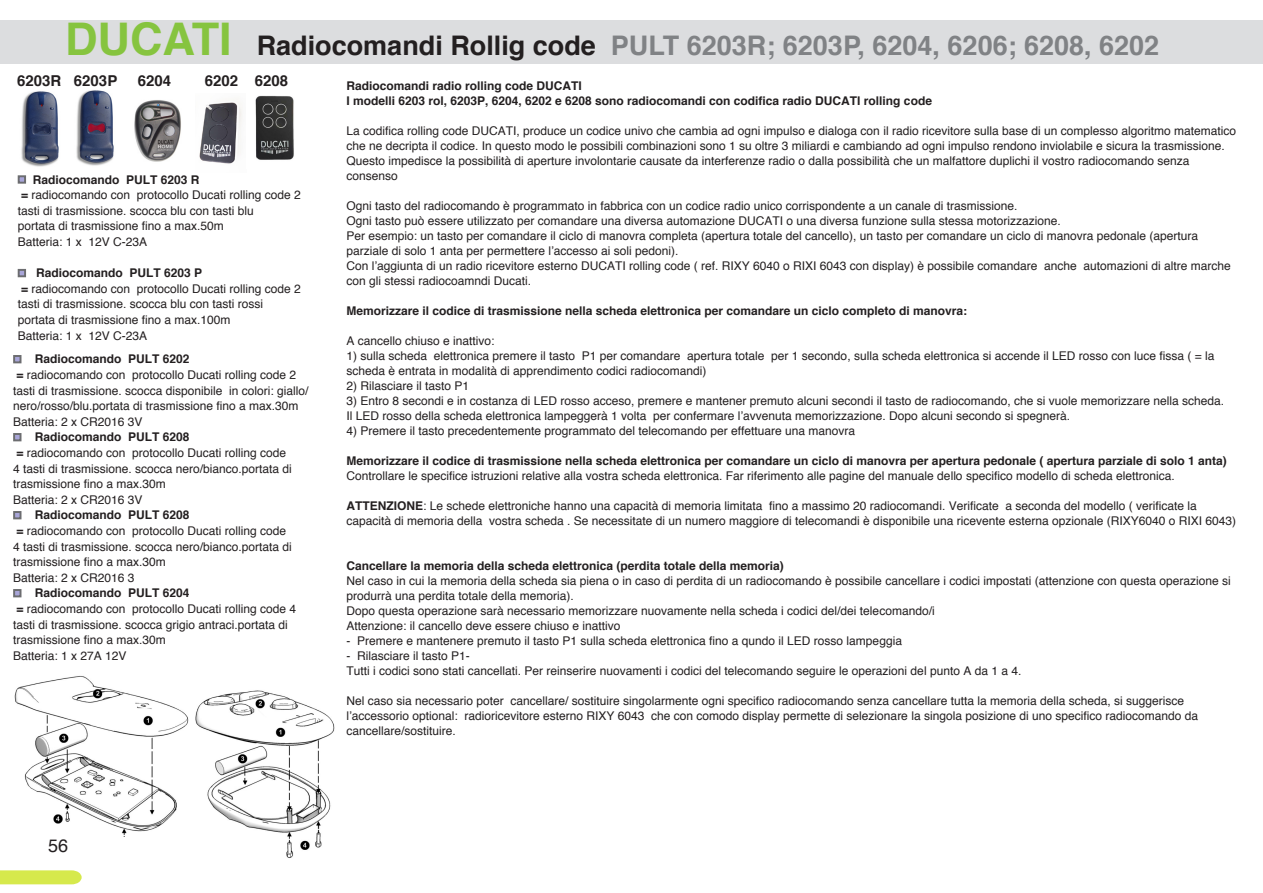
<style>
.page{position:relative;width:1263px;height:893px;background:#fff}
.page>*{position:absolute;margin:0;border:0;box-sizing:border-box;transform-origin:0 0}
.t1{font:700 27px "Helvetica";color:#808285}
.Normale{font:18px "Helvetica";color:#231f20}
.t2{font:700 15px "Helvetica";color:#231f20}
.Normale-2{font:12px/15px "Helvetica";color:#231f20}
.Normale-3{font:700 12px "Helvetica";color:#231f20}
.s1{font-size:45px;color:#86c43f}
.s2{color:#231f20}
.s3{font-weight:700}
</style>
<div class="page">
<div style="left:0;top:21px;width:1263px;height:43px;background:#dcdddf"></div>
<svg style="left:0;top:870px;width:82px;height:14px"></svg>
<img style="left:14px;top:676px;width:175px;height:161px">
<svg style="left:18px;top:175px;width:8px;height:9px"></svg>
<svg style="left:18px;top:269px;width:8px;height:8px"></svg>
<svg style="left:13px;top:355px;width:8px;height:8px"></svg>
<svg style="left:13px;top:433px;width:8px;height:8px"></svg>
<svg style="left:13px;top:511px;width:8px;height:8px"></svg>
<svg style="left:13px;top:589px;width:8px;height:8px"></svg>
<img style="left:199px;top:101px;width:43px;height:63px">
<img style="left:255px;top:95px;width:39px;height:65px">
<img style="left:76px;top:90px;width:38px;height:76px">
<img style="left:21px;top:91px;width:38px;height:76px">
<img style="left:134px;top:100px;width:47px;height:62px">
<img style="left:195px;top:690px;width:140px;height:168px">
<p class="t1" style="left:65px;top:23px;width:1096px"><span class="s1">DUCATI</span> <span class="s2">Radiocomandi Rollig code</span> PULT 6203R; 6203P, 6204, 6206; 6208, 6202</p>
<p class="t2" style="left:17px;top:68px;width:102px">6203R 6203P</p>
<p class="t2" style="left:138px;top:68px;width:35px">6204</p>
<p class="t2" style="left:205px;top:68px;width:85px">6202 6208</p>
<p class="Normale-3" style="left:33px;top:170px;width:168px">Radiocomando PULT 6203 R</p>
<p class="Normale-2" style="left:18px;top:188px;width:285px;line-height:15.6px"><span class="s3">=</span> radiocomando con protocollo Ducati rolling code 2 tasti di trasmissione. scocca blu con tasti blu</p>
<p class="Normale-2" style="left:18px;top:219px;width:208px">portata di trasmissione fino a max.50m</p>
<p class="Normale-2" style="left:18px;top:235px;width:131px">Batteria: 1 x 12V C-23A</p>
<p class="Normale-3" style="left:36px;top:263px;width:168px">Radiocomando PULT 6203 P</p>
<p class="Normale-2" style="left:18px;top:281px;width:285px;line-height:15.6px"><span class="s3">=</span> radiocomando con protocollo Ducati rolling code 2 tasti di trasmissione. scocca blu con tasti rossi</p>
<p class="Normale-2" style="left:18px;top:313px;width:214px">portata di trasmissione fino a max.100m</p>
<p class="Normale-2" style="left:18px;top:328px;width:131px">Batteria: 1 x 12V C-23A</p>
<p class="Normale-3" style="left:35px;top:349px;width:156px">Radiocomando PULT 6202</p>
<p class="Normale-2" style="left:13px;top:367px;width:297px;line-height:15.6px"><span class="s3">=</span> radiocomando con protocollo Ducati rolling code 2 tasti di trasmissione. scocca disponibile in colori: giallo/ nero/rosso/blu.portata di trasmissione fino a max.30m</p>
<p class="Normale-2" style="left:13px;top:414px;width:131px">Batteria: 2 x CR2016 3V</p>
<p class="Normale-3" style="left:35px;top:427px;width:156px">Radiocomando PULT 6208</p>
<p class="Normale-2" style="left:13px;top:445px;width:280px;line-height:15.6px"><span class="s3">=</span> radiocomando con protocollo Ducati rolling code<br>4 tasti di trasmissione. scocca nero/bianco.portata di trasmissione fino a max.30m</p>
<p class="Normale-2" style="left:13px;top:492px;width:131px">Batteria: 2 x CR2016 3V</p>
<p class="Normale-3" style="left:35px;top:505px;width:156px">Radiocomando PULT 6208</p>
<p class="Normale-2" style="left:13px;top:523px;width:280px;line-height:15.6px"><span class="s3">=</span> radiocomando con protocollo Ducati rolling code<br>4 tasti di trasmissione. scocca nero/bianco.portata di trasmissione fino a max.30m</p>
<p class="Normale-2" style="left:13px;top:570px;width:123px">Batteria: 2 x CR2016 3</p>
<p class="Normale-3" style="left:35px;top:583px;width:156px">Radiocomando PULT 6204</p>
<p class="Normale-2" style="left:13px;top:601px;width:285px;line-height:15.6px"><span class="s3">=</span> radiocomando con protocollo Ducati rolling code 4 tasti di trasmissione. scocca grigio antraci.portata di trasmissione fino a max.30m</p>
<p class="Normale-2" style="left:13px;top:648px;width:115px">Batteria: 1 x 27A 12V</p>
<p class="Normale-3" style="left:346px;top:76px;width:237px">Radiocomandi radio rolling code DUCATI</p>
<p class="Normale-3" style="left:346px;top:91px;width:587px">I modelli 6203 rol, 6203P, 6204, 6202 e 6208 sono radiocomandi con codifica radio DUCATI rolling code</p>
<p class="Normale-2" style="left:346px;top:123px;width:891px">La codifica rolling code DUCATI, produce un codice univo che cambia ad ogni impulso e dialoga con il radio ricevitore sulla base di un complesso algoritmo matematico che ne decripta il codice. In questo modo le possibili combinazioni sono 1 su oltre 3 miliardi e cambiando ad ogni impulso rendono inviolabile e sicura la trasmissione.<br>Questo impedisce la possibilità di aperture involontarie causate da interferenze radio o dalla possibilità che un malfattore duplichi il vostro radiocomando senza consenso</p>
<p class="Normale-2" style="left:346px;top:198px;width:672px">Ogni tasto del radiocomando è programmato in fabbrica con un codice radio unico corrispondente a un canale di trasmissione.</p>
<p class="Normale-2" style="left:346px;top:213px;width:716px">Ogni tasto può essere utilizzato per comandare una diversa automazione DUCATI o una diversa funzione sulla stessa motorizzazione.</p>
<p class="Normale-2" style="left:346px;top:228px;width:853px">Per esempio: un tasto per comandare il ciclo di manovra completa (apertura totale del cancello), un tasto per comandare un ciclo di manovra pedonale (apertura parziale di solo 1 anta per permettere l’accesso ai soli pedoni).</p>
<p class="Normale-2" style="left:346px;top:258px;width:886px">Con l’aggiunta di un radio ricevitore esterno DUCATI rolling code ( ref. RIXY 6040 o RIXI 6043 con display) è possibile comandare anche automazioni di altre marche con gli stessi radiocoamndi Ducati.</p>
<p class="Normale-3" style="left:346px;top:301px;width:622px">Memorizzare il codice di trasmissione nella scheda elettronica per comandare un ciclo completo di manovra:</p>
<p class="Normale-2" style="left:346px;top:333px;width:150px">A cancello chiuso e inattivo:</p>
<p class="Normale-2" style="left:346px;top:348px;width:870px">1) sulla scheda elettronica premere il tasto P1 per comandare apertura totale per 1 secondo, sulla scheda elettronica si accende il LED rosso con luce fissa ( = la scheda è entrata in modalità di apprendimento codici radiocomandi)</p>
<p class="Normale-2" style="left:346px;top:378px;width:124px">2) Rilasciare il tasto P1</p>
<p class="Normale-2" style="left:346px;top:393px;width:879px">3) Entro 8 secondi e in costanza di LED rosso acceso, premere e mantener premuto alcuni secondi il tasto de radiocomando, che si vuole memorizzare nella scheda.</p>
<p class="Normale-2" style="left:346px;top:408px;width:725px">Il LED rosso della scheda elettronica lampeggerà 1 volta per confermare l’avvenuta memorizzazione. Dopo alcuni secondo si spegnerà.</p>
<p class="Normale-2" style="left:346px;top:423px;width:510px">4) Premere il tasto precedentemente programmato del telecomando per effettuare una manovra</p>
<p class="Normale-3" style="left:346px;top:451px;width:882px">Memorizzare il codice di trasmissione nella scheda elettronica per comandare un ciclo di manovra per apertura pedonale ( apertura parziale di solo 1 anta)</p>
<p class="Normale-2" style="left:346px;top:468px;width:830px">Controllare le specifice istruzioni relative alla vostra scheda elettronica. Far riferimento alle pagine del manuale dello specifico modello di scheda elettronica.</p>
<p class="Normale-2" style="left:346px;top:498px;width:891px"><span class="s3">ATTENZIONE</span>: Le schede elettroniche hanno una capacità di memoria limitata fino a massimo 20 radiocomandi. Verificate a seconda del modello ( verificate la capacità di memoria della vostra scheda . Se necessitate di un numero maggiore di telecomandi è disponibile una ricevente esterna opzionale (RIXY6040 o RIXI 6043)</p>
<p class="Normale-3" style="left:346px;top:556px;width:439px">Cancellare la memoria della scheda elettronica (perdita totale della memoria)</p>
<p class="Normale-2" style="left:346px;top:573px;width:886px">Nel caso in cui la memoria della scheda sia piena o in caso di perdita di un radiocomando è possibile cancellare i codici impostati (attenzione con questa operazione si produrrà una perdita totale della memoria).</p>
<p class="Normale-2" style="left:346px;top:603px;width:590px">Dopo questa operazione sarà necessario memorizzare nuovamente nella scheda i codici del/dei telecomando/i</p>
<p class="Normale-2" style="left:346px;top:618px;width:276px">Attenzione: il cancello deve essere chiuso e inattivo</p>
<p class="Normale-2" style="left:346px;top:633px;width:557px">- Premere e mantenere premuto il tasto P1 sulla scheda elettronica fino a qundo il LED rosso lampeggia</p>
<p class="Normale-2" style="left:346px;top:648px;width:125px">- Rilasciare il tasto P1-</p>
<p class="Normale-2" style="left:346px;top:663px;width:676px">Tutti i codici sono stati cancellati. Per reinserire nuovamenti i codici del telecomando seguire le operazioni del punto A da 1 a 4.</p>
<p class="Normale-2" style="left:346px;top:693px;width:853px">Nel caso sia necessario poter cancellare/ sostituire singolarmente ogni specifico radiocomando senza cancellare tutta la memoria della scheda, si suggerisce l’accessorio optional: radioricevitore esterno RIXY 6043 che con comodo display permette di selezionare la singola posizione di uno specifico radiocomando da cancellare/sostituire.</p>
<p class="Normale" style="left:48px;top:832px;width:22px">56</p>
</div>
